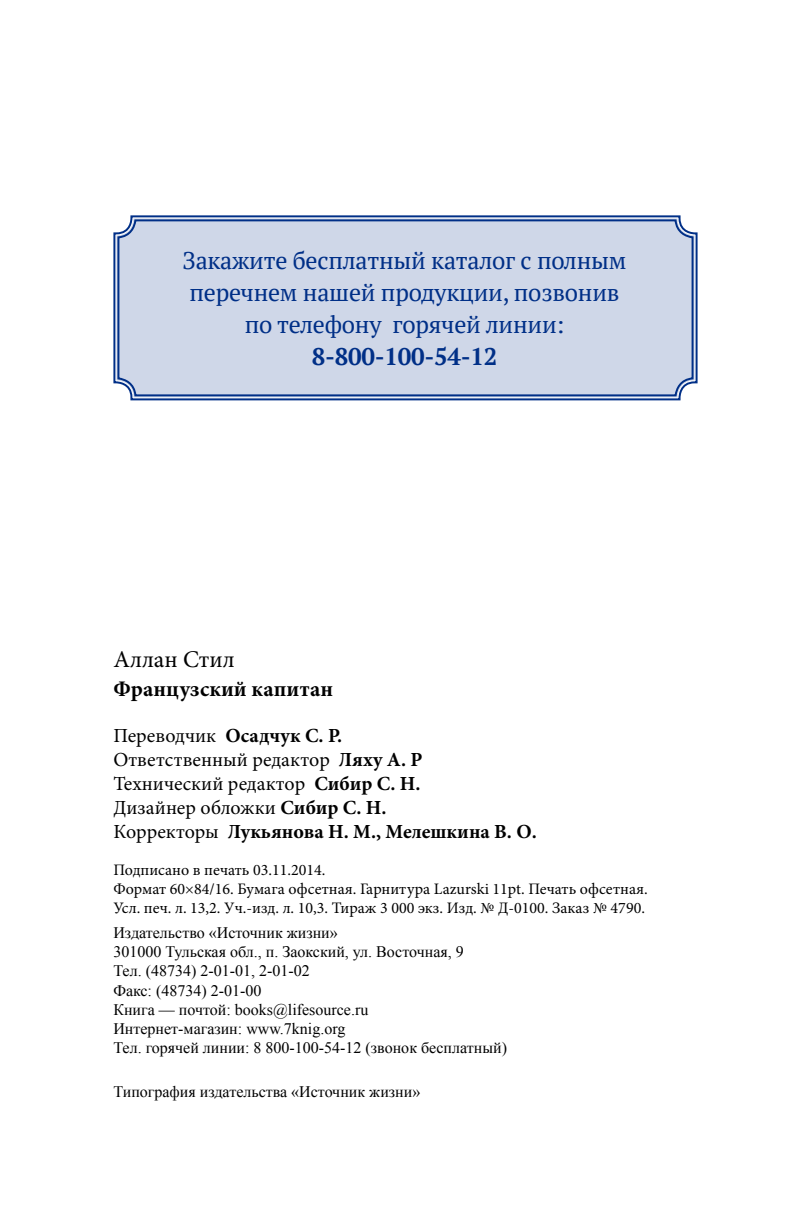
<style>
.page{position:relative;width:811px;height:1219px;background:#fff}
.page>*{position:absolute;margin:0;border:0;box-sizing:border-box;transform-origin:0 0}
.t1{font:24px/32px "PT Serif";letter-spacing:-.01em;color:#002f87;text-align:center}
.t2{font:700 24px "PT Serif";letter-spacing:-.01em;color:#002f87}
.t3{font:24px "Minion Pro";color:#000}
.t4{font:700 22px "Minion Pro";letter-spacing:.005em;color:#000}
.t5{font:20px/24px "Minion Pro";color:#000}
.t6{font:16px/19.2px "Times New Roman";color:#000}
.t7{font:16px/19.2px "Minion Pro";color:#000}
.s1{font-weight:700}
</style>
<div class="page">
<svg style="left:113px;top:215px;width:585px;height:186px;background:#c9d2e5"></svg>
<div style="left:117px;top:219px;width:576px;height:177px;border:2px solid #002f87;border-radius:17px"></div>
<h1 class="t1" style="left:183px;top:244px;width:445px">Закажите бесплатный каталог с полным перечнем нашей продукции, позвонив по телефону горячей линии:</h1>
<h1 class="t2" style="left:312px;top:341px;width:187px">8-800-100-54-12</h1>
<h1 class="t3" style="left:113px;top:643px;width:123px">Аллан Стил</h1>
<h2 class="t4" style="left:113px;top:673px;width:221px">Французский капитан</h2>
<p class="t5" style="left:113px;top:724px;width:425px">Переводчик <span class="s1">Осадчук С. Р.<br></span>Ответственный редактор <span class="s1">Ляху А. Р<br></span>Технический редактор <span class="s1">Сибир С. Н.<br></span>Дизайнер обложки <span class="s1">Сибир С. Н.<br></span>Корректоры <span class="s1">Лукьянова Н. М., Мелешкина В. О.</span></p>
<p class="t7" style="left:113px;top:860px;width:536px">Подписано в печать 03.11.2014.<br>Формат 60 84/16. Бумага офсетная. Гарнитура Lazurski 11pt. Печать офсетная.<br>Усл. печ. л. 13,2. Уч.-изд. л. 10,3. Тираж 3 000 экз. Изд. № Д-0100. Заказ № 4790.</p>
<p class="t6" style="left:113px;top:923px;width:395px">Издательство «Источник жизни»<br>301000 Тульская обл., п. Заокский, ул. Восточная, 9<br>Тел. (48734) 2-01-01, 2-01-02<br>Факс: (48734) 2-01-00<br>Книга — почтой: books@lifesource.ru<br>Интернет-магазин: www.7knig.org<br>Тел. горячей линии: 8 800-100-54-12 (звонок бесплатный)</p>
<p class="t6" style="left:113px;top:1082px;width:308px">Типография издательства «Источник жизни»</p>
</div>
